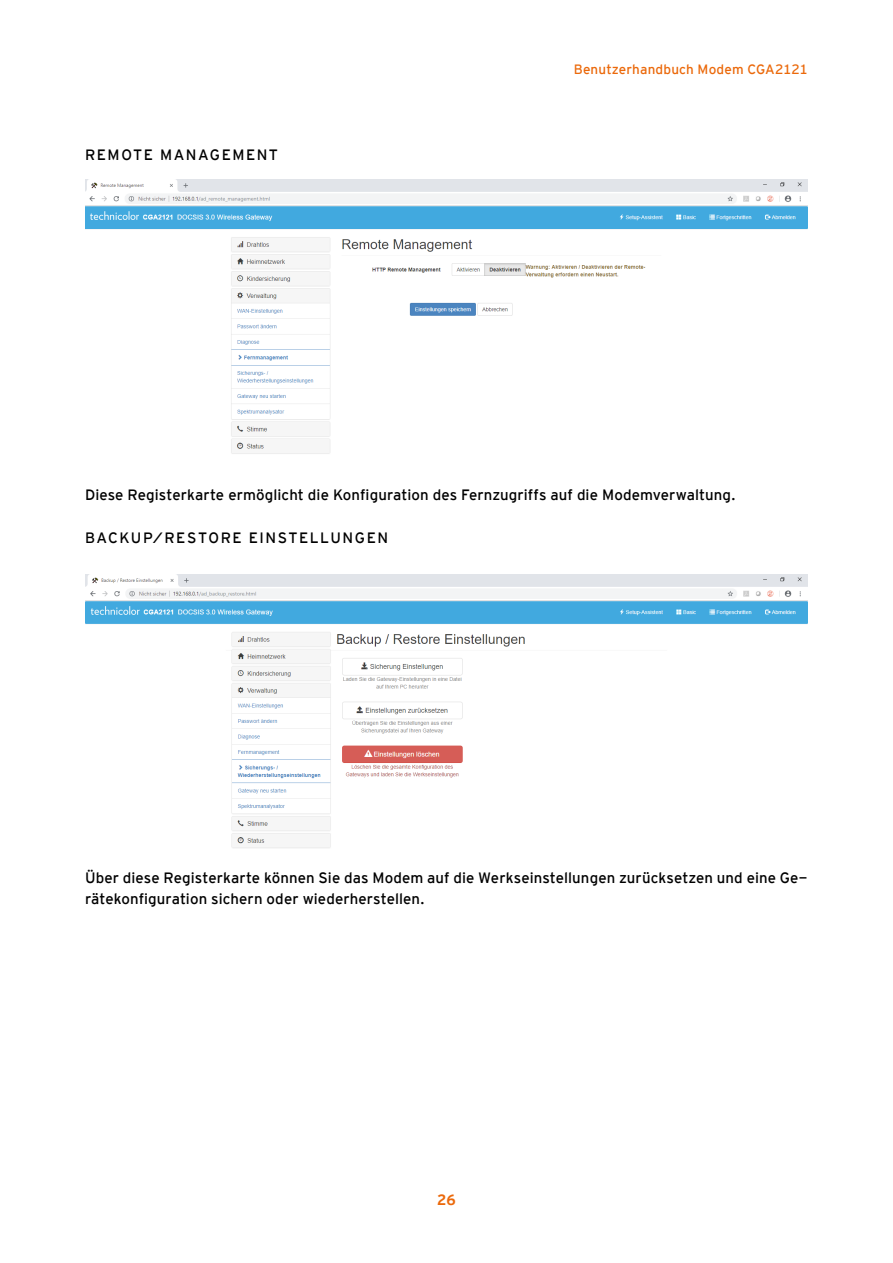
<style>
.page{position:relative;width:893px;height:1263px;background:#fff}
.page>*{position:absolute;margin:0;border:0;box-sizing:border-box;transform-origin:0 0}
.t1{font:15px/21px "Interstate Mono";letter-spacing:.005em;color:#000}
.t2{font:15px "Interstate Mono";letter-spacing:.1em;color:#000}
.t3{font:700 15px "Interstate Mono";color:#eb690b}
.t4{font:13.5px "Interstate Mono";letter-spacing:.01em;color:#eb690b}
</style>
<div class="page">
<img style="left:85px;top:180px;width:723px;height:274px">
<img style="left:85px;top:574px;width:723px;height:274px">
<p class="t2" style="left:85px;top:146px;width:194px">REMOTE MANAGEMENT</p>
<p class="t4" style="left:574px;top:61px;width:236px">Benutzerhandbuch Modem CGA2121</p>
<p class="t1" style="left:85px;top:484px;width:652px">Diese Registerkarte ermöglicht die Konfiguration des Fernzugriffs auf die Modemverwaltung.</p>
<p class="t2" style="left:85px;top:529px;width:305px">BACKUP/RESTORE EINSTELLUNGEN</p>
<p class="t1" style="left:85px;top:867px;width:724px">Über diese Registerkarte können Sie das Modem auf die Werkseinstellungen zurücksetzen und eine Ge&shy;rätekonfiguration sichern oder wiederherstellen.</p>
<p class="t3" style="left:437px;top:1191px;width:20px">26</p>
</div>
